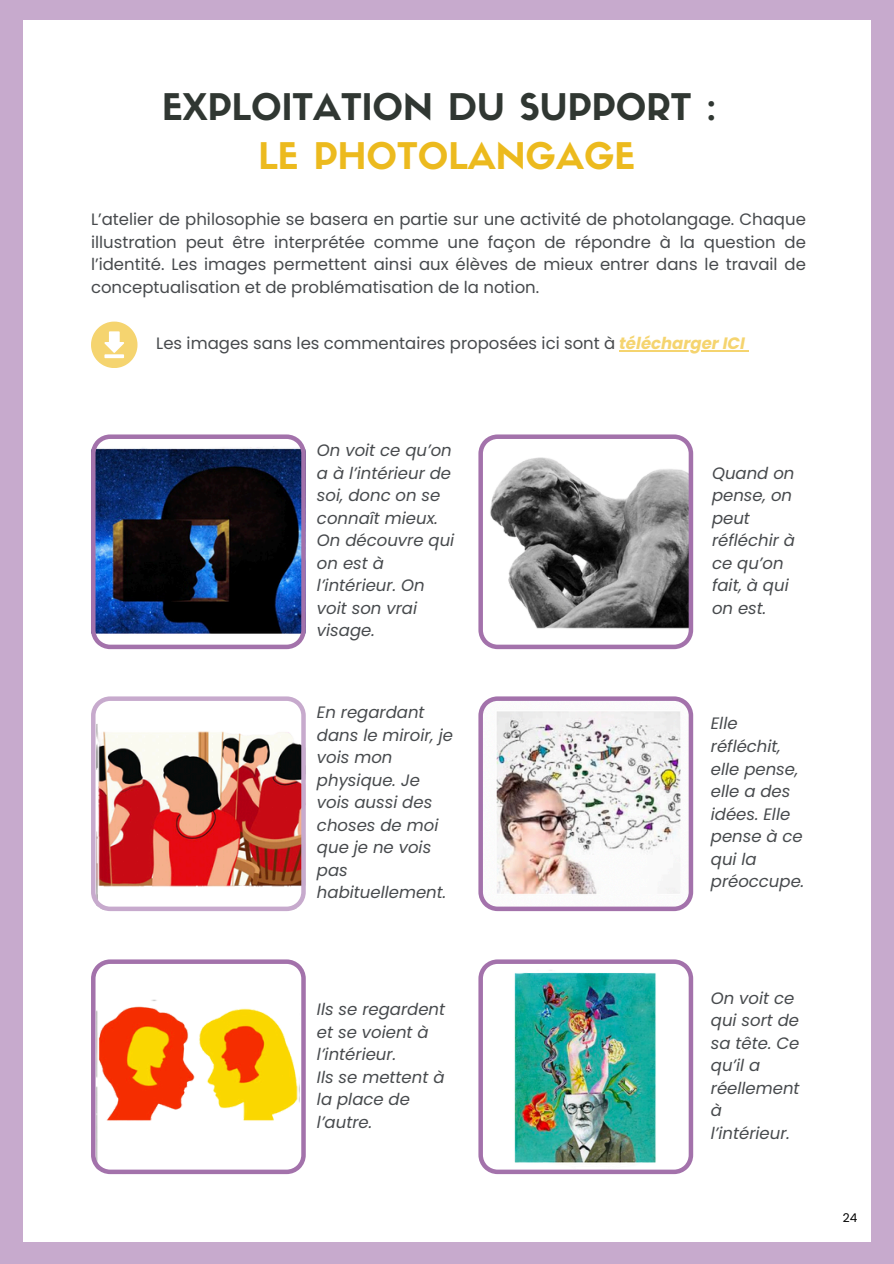
<style>
.page{position:relative;width:894px;height:1264px;background:#fff}
.page>*{position:absolute;margin:0;border:0;box-sizing:border-box;transform-origin:0 0}
.t1{font:36px "Sifonn Basic";color:#303732}
.t2{font:36px "Sifonn Basic";color:#ecba1e}
.t3{font:italic 16.5px/22.5px "Poppins";color:#474a4d}
.t4{font:16.5px/22.5px "Poppins";color:#474a4d;text-align:justify}
.t5{font:italic 700 16.5px "Poppins";color:#f5d46f}
.t6{font:12px "Poppins";color:#000}
</style>
<div class="page">
<div style="left:0;top:0;width:893px;height:1263px;background:#c7aacd"></div>
<div style="left:24px;top:20px;width:846px;height:1221px;background:#fff"></div>
<svg style="left:91px;top:321px;width:46px;height:47px"></svg>
<svg style="left:91px;top:434px;width:215px;height:215px;background:#313a58"></svg>
<svg style="left:91px;top:696px;width:215px;height:215px"></svg>
<svg style="left:91px;top:959px;width:215px;height:215px"></svg>
<svg style="left:478px;top:434px;width:215px;height:215px"></svg>
<img style="left:478px;top:696px;width:215px;height:215px">
<img style="left:478px;top:959px;width:215px;height:215px">
<hr style="left:619px;top:350px;width:125px;height:1px;background:#f5d46f">
<h1 class="t1" style="left:162px;top:92px;width:555px">EXPLOITATION DU SUPPORT :</h1>
<h1 class="t2" style="left:258px;top:142px;width:378px">LE PHOTOLANGAGE</h1>
<p class="t4" style="left:91px;top:208px;width:716px">L’atelier de philosophie se basera en partie sur une activité de photolangage. Chaque illustration peut être interprétée comme une façon de répondre à la question de l’identité. Les images permettent ainsi aux élèves de mieux entrer dans le travail de conceptualisation et de problématisation de la notion.</p>
<p class="t4" style="left:156px;top:332px;width:454px">Les images sans les commentaires proposées ici sont à</p>
<p class="t5" style="left:619px;top:332px;width:127px">télécharger ICI</p>
<p class="t3" style="left:317px;top:439px;width:139px">On voit ce qu’on a à l’intérieur de soi, donc on se connaît mieux.<br>On découvre qui on est à l’intérieur. On voit son vrai visage.</p>
<p class="t3" style="left:317px;top:701px;width:137px">En regardant dans le miroir, je vois mon physique. Je vois aussi des choses de moi que je ne vois pas habituellement.</p>
<p class="t3" style="left:317px;top:997px;width:130px">Ils se regardent et se voient à l’intérieur.</p>
<p class="t3" style="left:317px;top:1065px;width:129px">Ils se mettent à la place de l’autre.</p>
<p class="t3" style="left:711px;top:462px;width:84px">Quand on pense, on peut réfléchir à ce qu’on fait, à qui on est.</p>
<p class="t3" style="left:710px;top:712px;width:95px">Elle réfléchit, elle pense, elle a des idées. Elle pense à ce qui la préoccupe.</p>
<p class="t3" style="left:710px;top:986px;width:90px">On voit ce qui sort de sa tête. Ce qu’il a réellement à l’intérieur.</p>
<p class="t6" style="left:842px;top:1209px;width:16px">24</p>
</div>
